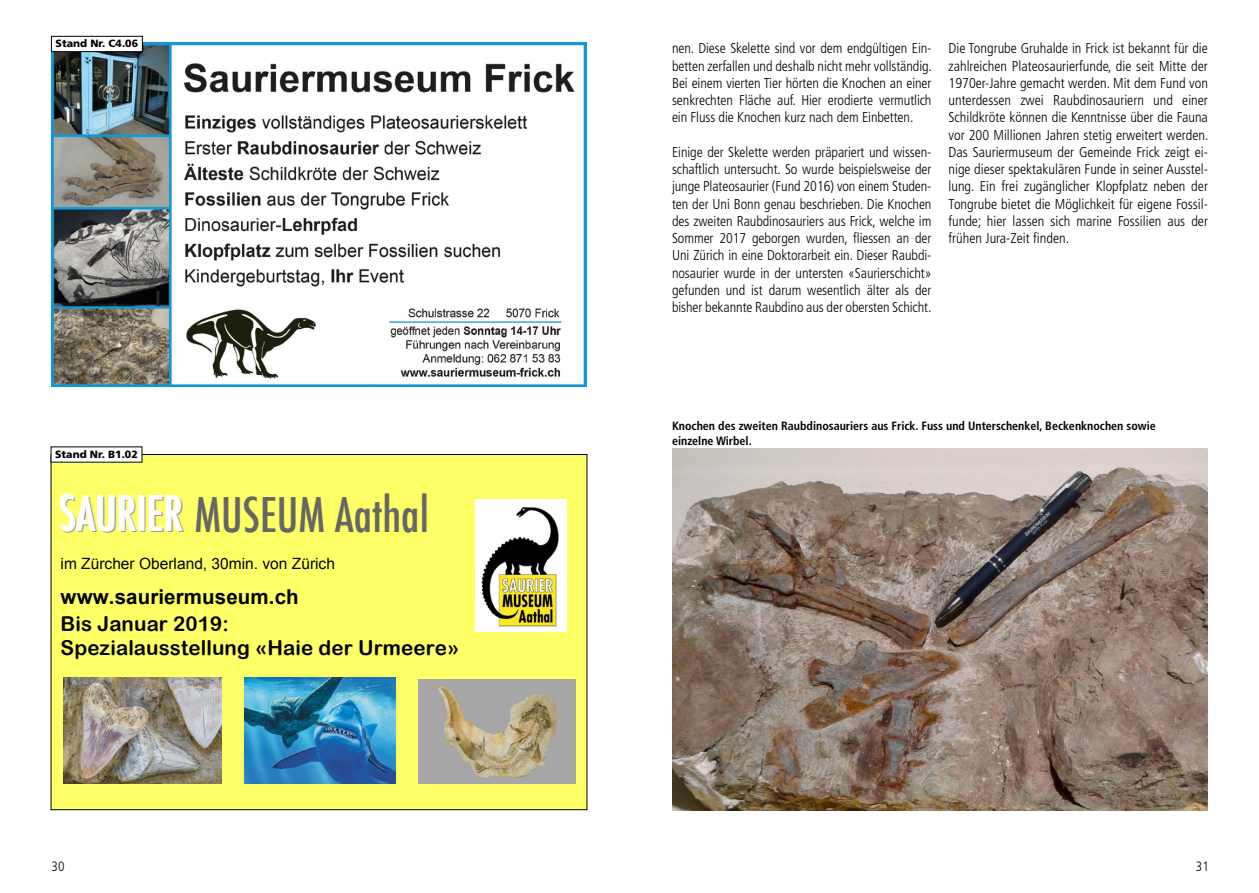
<style>
.page{position:relative;width:1259px;height:893px;background:#fff}
.page>*{position:absolute;margin:0;border:0;box-sizing:border-box;transform-origin:0 0}
.t1{font:500 condensed 46.65px "Futura";color:#666}
.t2{font:20.55px/23.9px "Arial Rounded MT Bold";letter-spacing:.005em;color:#000}
.t3{font:700 20.55px "Arial";letter-spacing:.005em;color:#000}
.t4{font:15.6px "Arial";color:#000}
.t5{font:300 condensed 14.25px/17.2px "Frutiger LT";letter-spacing:-.005em;color:#000;text-align:justify}
.t6{font:300 condensed 13.5px "Frutiger LT";color:#000}
.t7{font:700 condensed 12px/15px "Frutiger LT";color:#000}
.t8{font:900 10.5px "Frutiger";color:#000}
.s1{color:#fff}
</style>
<div class="page">
<div style="left:51px;top:454px;width:536px;height:356px;background:#ff6"></div>
<img style="left:63px;top:678px;width:159px;height:105px">
<img style="left:245px;top:678px;width:150px;height:105px">
<img style="left:418px;top:679px;width:157px;height:104px">
<img style="left:475px;top:499px;width:92px;height:133px">
<img style="left:672px;top:449px;width:536px;height:361px">
<img style="left:51px;top:43px;width:536px;height:343px">
<div style="left:51px;top:447px;width:91px;height:15px;background:#fff"></div>
<div style="left:51px;top:36px;width:91px;height:16px;background:#fff"></div>
<div style="left:51px;top:36px;width:92px;height:16px;border:1px solid #000"></div>
<p class="t8" style="left:56px;top:37px;width:84px">Stand Nr. C4.06</p>
<p class="t8" style="left:55px;top:448px;width:84px">Stand Nr. B1.02</p>
<h1 class="t1" style="left:58px;top:485px;width:372px"><span class="s1">SAURIER</span> MUSEUM Aathal</h1>
<p class="t4" style="left:61px;top:553px;width:276px">im Zürcher Oberland, 30min. von Zürich</p>
<h2 class="t3" style="left:61px;top:583px;width:240px">www.sauriermuseum.ch</h2>
<h2 class="t2" style="left:61px;top:611px;width:400px">Bis Januar 2019:<br>Spezialausstellung «Haie der Urmeere»</h2>
<p class="t5" style="left:672px;top:40px;width:261px">nen. Diese Skelette sind vor dem endgültigen Ein&shy;betten zerfallen und deshalb nicht mehr vollständig.<br>Bei einem vierten Tier hörten die Knochen an einer senkrechten Fläche auf. Hier erodierte vermutlich ein Fluss die Knochen kurz nach dem Einbetten.</p>
<p class="t5" style="left:672px;top:143px;width:261px">Einige der Skelette werden präpariert und wissen&shy;schaftlich untersucht. So wurde beispielsweise der junge Plateosaurier (Fund 2016) von einem Studen&shy;ten der Uni Bonn genau beschrieben. Die Knochen des zweiten Raubdinosauriers aus Frick, welche im Sommer 2017 geborgen wurden, fliessen an der Uni Zürich in eine Doktorarbeit ein. Dieser Raubdi&shy;nosaurier wurde in der untersten «Saurierschicht» gefunden und ist darum wesentlich älter als der bisher bekannte Raubdino aus der obersten Schicht.</p>
<p class="t5" style="left:948px;top:40px;width:261px">Die Tongrube Gruhalde in Frick ist bekannt für die zahlreichen Plateosaurierfunde, die seit Mitte der 1970er-Jahre gemacht werden. Mit dem Fund von unterdessen zwei Raubdinosauriern und einer Schildkröte können die Kenntnisse über die Fauna vor 200 Millionen Jahren stetig erweitert werden.<br>Das Sauriermuseum der Gemeinde Frick zeigt ei&shy;nige dieser spektakulären Funde in seiner Ausstel&shy;lung. Ein frei zugänglicher Klopfplatz neben der Tongrube bietet die Möglichkeit für eigene Fossil&shy;funde; hier lassen sich marine Fossilien aus der frühen Jura-Zeit finden.</p>
<p class="t7" style="left:672px;top:418px;width:485px">Knochen des zweiten Raubdinosauriers aus Frick. Fuss und Unterschenkel, Beckenknochen sowie einzelne Wirbel.</p>
<p class="t6" style="left:52px;top:859px;width:14px">30</p>
<p class="t6" style="left:1196px;top:859px;width:14px">31</p>
</div>
